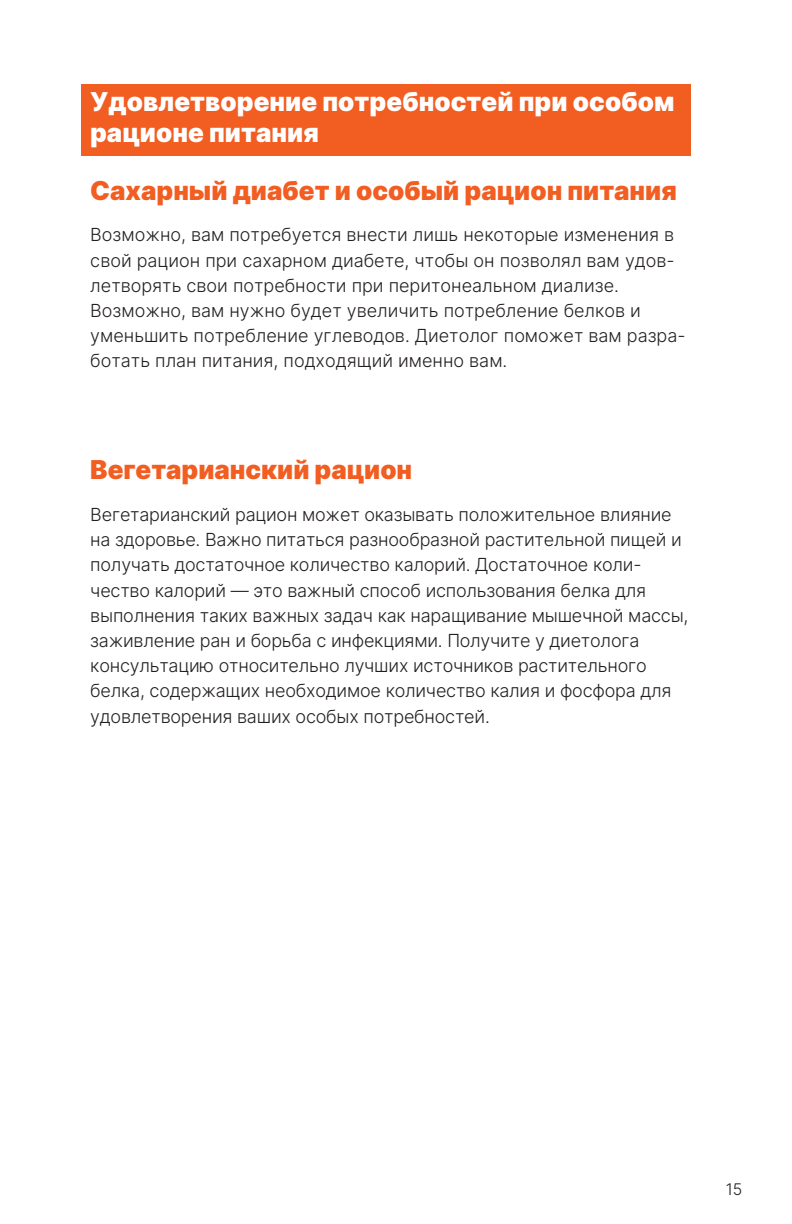
<style>
.page{position:relative;width:792px;height:1224px;background:#fff}
.page>*{position:absolute;margin:0;border:0;box-sizing:border-box;transform-origin:0 0}
.Body1{font:900 26px "Inter";color:#f25d21}
.Head1{font:900 26px/31.2px "Inter";color:#fff}
.Body1-2{font:300 18px/25.2px "Inter";letter-spacing:-.01em;color:#231f20}
.t1{font:300 16px "Inter";color:#231f20}
</style>
<div class="page">
<div style="left:81px;top:84px;width:609px;height:71px;background:#f25d21"></div>
<p class="Head1" style="left:90px;top:86px;width:586px">Удовлетворение потребностей при особом рационе питания</p>
<p class="Body1" style="left:90px;top:171px;width:588px">Сахарный диабет и особый рацион питания</p>
<p class="Body1-2" style="left:90px;top:222px;width:597px">Возможно, вам потребуется внести лишь некоторые изменения в свой рацион при сахарном диабете, чтобы он позволял вам удов&shy;летворять свои потребности при перитонеальном диализе.<br>Возможно, вам нужно будет увеличить потребление белков и уменьшить потребление углеводов. Диетолог поможет вам разра&shy;ботать план питания, подходящий именно вам.</p>
<p class="Body1" style="left:90px;top:451px;width:323px">Вегетарианский рацион</p>
<p class="Body1-2" style="left:90px;top:501px;width:600px">Вегетарианский рацион может оказывать положительное влияние на здоровье. Важно питаться разнообразной растительной пищей и получать достаточное количество калорий. Достаточное коли&shy;чество калорий — это важный способ использования белка для выполнения таких важных задач как наращивание мышечной массы, заживление ран и борьба с инфекциями. Получите у диетолога консультацию относительно лучших источников растительного белка, содержащих необходимое количество калия и фосфора для удовлетворения ваших особых потребностей.</p>
<p class="t1" style="left:726px;top:1178px;width:18px">15</p>
</div>
